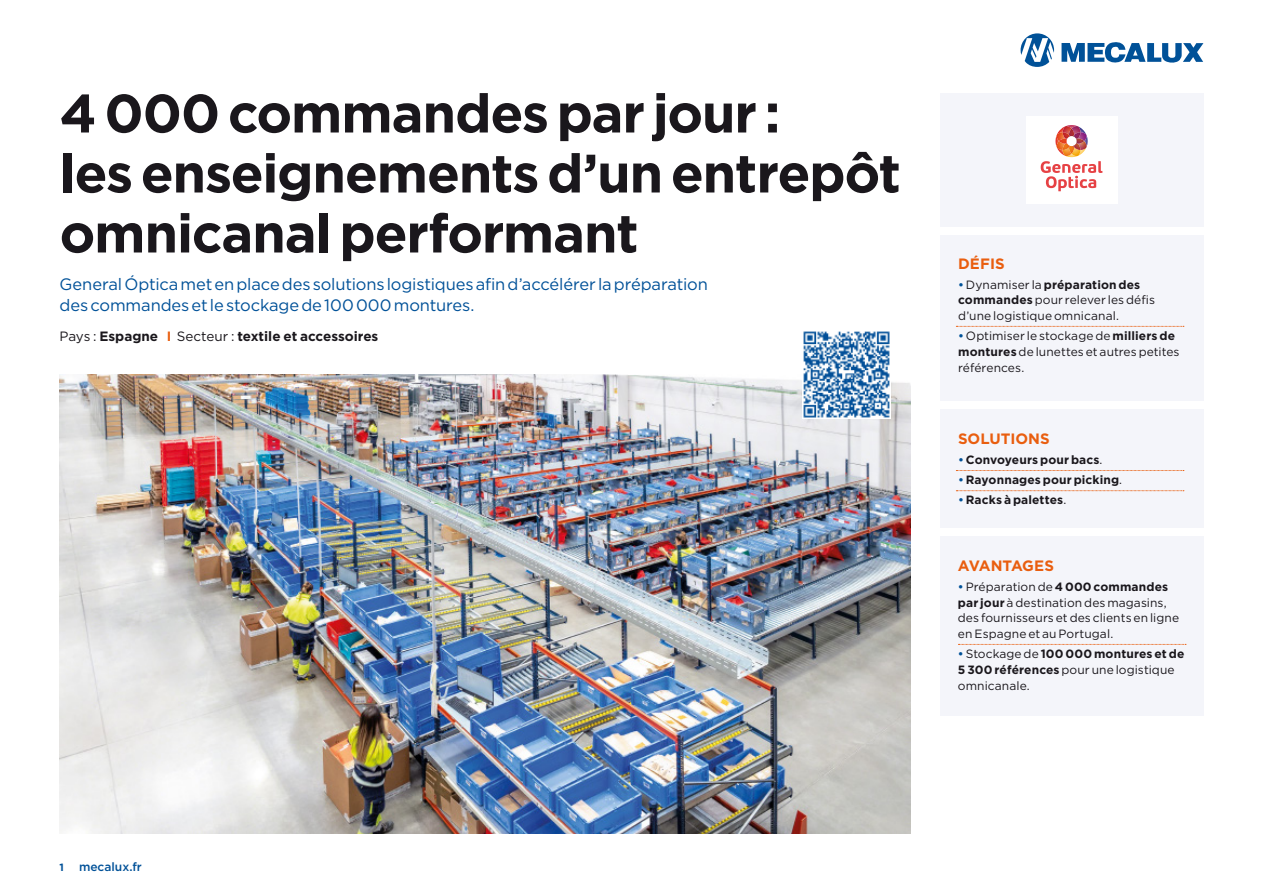
<style>
.page{position:relative;width:1263px;height:893px;background:#fff}
.page>*{position:absolute;margin:0;border:0;box-sizing:border-box;transform-origin:0 0}
.t1{font:700 54px/60px "Gotham";letter-spacing:-.025em;color:#1a171c}
.t2{font:16.5px/21px "Gotham";letter-spacing:-.01em;color:#005198}
.t3{font:700 15px "Gotham";color:#e95e0f}
.t4{font:700 15px "Gotham";letter-spacing:-.025em;color:#e95e0f}
.t5{font:700 13.5px "Gotham";color:#1a171c}
.t6{font:12px/15.8px "Gotham";letter-spacing:.005em;color:#1a171c}
.t7{font:700 12px "Gotham";letter-spacing:.01em;color:#1a171c}
.t8{font:500 12px "Gotham";color:#005198}
.t9{font:700 10.5px "Gotham";color:#005198}
.s1{font-weight:400}
.s2{color:#e95e0f}
.s3{font-weight:500;color:#005198}
.s4{font-weight:700}
</style>
<div class="page">
<svg style="left:1020px;top:33px;width:34px;height:34px"></svg>
<svg style="left:1061px;top:42px;width:142px;height:21px"></svg>
<div style="left:940px;top:235px;width:263px;height:166px;background:#f4f5fa"></div>
<svg style="left:956px;top:326px;width:228px;height:1px"></svg>
<div style="left:940px;top:94px;width:263px;height:133px;background:#f4f5fa"></div>
<div style="left:940px;top:409px;width:263px;height:119px;background:#f4f5fa"></div>
<div style="left:940px;top:536px;width:263px;height:180px;background:#f4f5fa"></div>
<svg style="left:958px;top:644px;width:228px;height:1px"></svg>
<img style="left:60px;top:374px;width:850px;height:459px">
<img style="left:803px;top:331px;width:88px;height:87px">
<div style="left:1026px;top:117px;width:91px;height:87px;background:#fff"></div>
<svg style="left:1041px;top:125px;width:61px;height:66px"></svg>
<div style="left:1066px;top:136px;width:10px;height:10px;background:#fff;border-radius:50%"></div>
<svg style="left:956px;top:470px;width:228px;height:1px"></svg>
<svg style="left:956px;top:490px;width:228px;height:1px"></svg>
<h1 class="t1" style="left:60px;top:83px;width:843px">4 000 commandes par jour :<br>les enseignements d’un entrepôt omnicanal performant</h1>
<h2 class="t2" style="left:60px;top:273px;width:650px">General Óptica met en place des solutions logistiques afin d’accélérer la préparation des commandes et le stockage de 100 000 montures.</h2>
<p class="t5" style="left:60px;top:327px;width:320px"><span class="s1">Pays :</span> Espagne <span class="s2">I</span> <span class="s1">Secteur :</span> textile et accessoires</p>
<p class="t3" style="left:958px;top:253px;width:48px">DÉFIS</p>
<p class="t6" style="left:958px;top:276px;width:198px"><span class="s3">•</span> Dynamiser la <span class="s4">préparation des commandes</span> pour relever les défis d’une logistique omnicanal.</p>
<p class="t6" style="left:958px;top:328px;width:223px"><span class="s3">•</span> Optimiser le stockage de <span class="s4">milliers de montures</span> de lunettes et autres petites références.</p>
<p class="t3" style="left:958px;top:429px;width:93px">SOLUTIONS</p>
<p class="t7" style="left:958px;top:452px;width:146px"><span class="s3">•</span> Convoyeurs pour bacs<span class="s1">.</span></p>
<p class="t7" style="left:958px;top:472px;width:166px"><span class="s3">•</span> Rayonnages pour picking<span class="s1">.</span></p>
<p class="t7" style="left:958px;top:492px;width:110px"><span class="s3">•</span> Racks à palettes<span class="s1">.</span></p>
<p class="t4" style="left:958px;top:555px;width:98px">AVANTAGES</p>
<p class="t6" style="left:958px;top:578px;width:223px"><span class="s3">•</span>Préparation de <span class="s4">4 000 commandes par jour</span> à destination des magasins, des fournisseurs et des clients en ligne en Espagne et au Portugal.</p>
<p class="t6" style="left:958px;top:646px;width:228px"><span class="s3">•</span> Stockage de <span class="s4">100 000 montures et de<br>5 300 références</span> pour une logistique omnicanale.</p>
<p class="t9" style="left:60px;top:860px;width:6px">1</p>
<p class="t8" style="left:79px;top:859px;width:64px">mecalux.fr</p>
</div>
